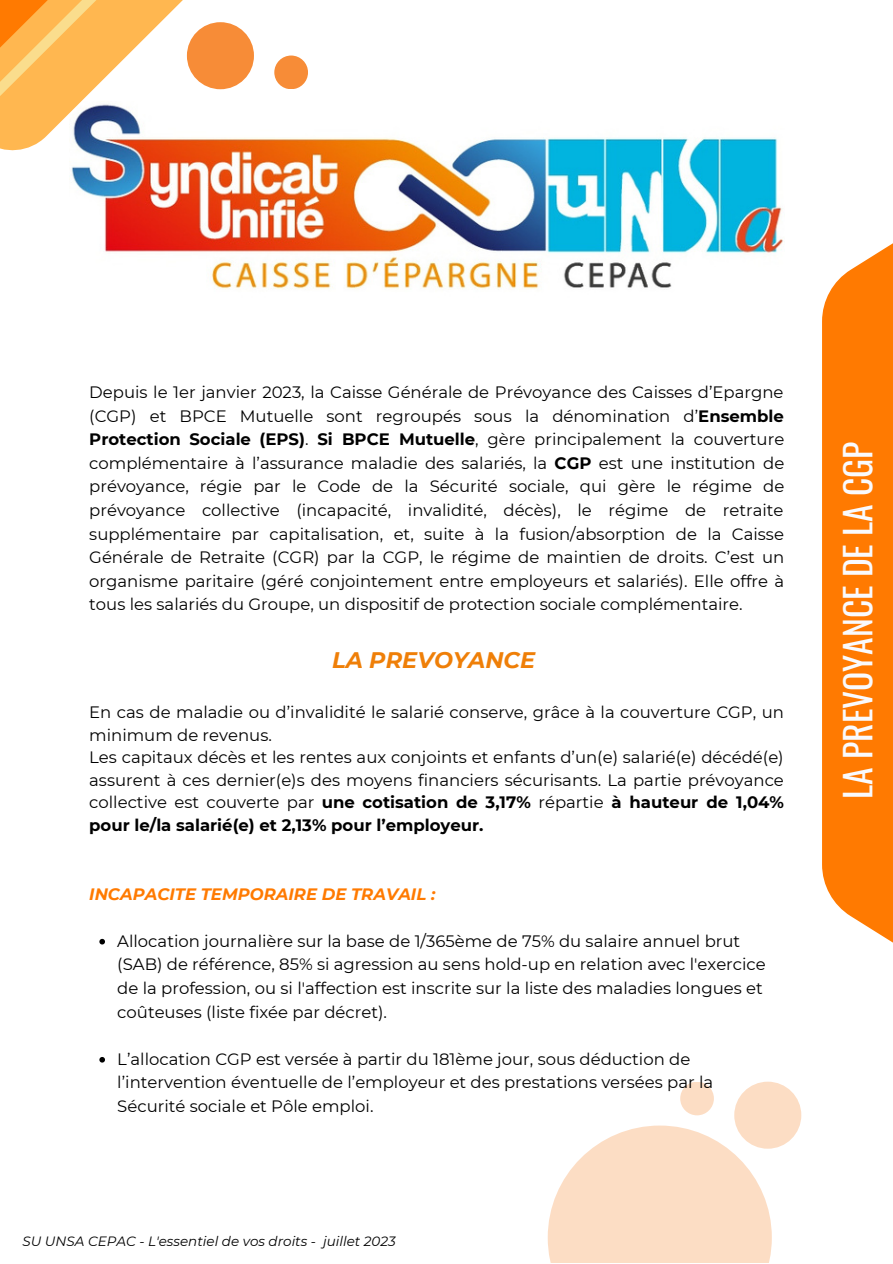
<style>
.page{position:relative;width:893px;height:1264px;background:#fff}
.page>*{position:absolute;margin:0;border:0;box-sizing:border-box;transform-origin:0 0}
.t1{font:35.55px "Oswald";color:#f9fafd}
.t2{font:italic 700 22.5px "Montserrat";color:#ef7f08}
.t3{font:16.5px/23.5px "Montserrat";color:#000}
.t4{font:italic 700 16.5px "Montserrat";color:#ff7a01}
.t5{font:italic 13.5px "Montserrat";color:#000}
.s1{font-weight:700}
</style>
<div class="page">
<img style="left:187px;top:137px;width:596px;height:153px">
<div style="left:822px;top:235px;width:70px;height:716px;background:#ff7a01"></div>
<svg style="left:0;top:0;width:187px;height:252px"></svg>
<svg style="left:547px;top:1125px;width:224px;height:137px;fill:#fcddc4"></svg>
<div style="left:734px;top:1081px;width:67px;height:67px;background:#fcddc4;border-radius:50%"></div>
<div style="left:680px;top:1081px;width:33px;height:34px;background:#fcddc4;border-radius:50%"></div>
<div style="left:187px;top:22px;width:67px;height:67px;background:#f78c37;border-radius:50%"></div>
<div style="left:274px;top:56px;width:34px;height:33px;background:#f78c37;border-radius:50%"></div>
<svg style="left:99px;top:938px;width:6px;height:6px"></svg>
<svg style="left:99px;top:1057px;width:6px;height:5px"></svg>
<p class="t3" style="left:89px;top:380px;width:696px;text-align:justify">Depuis le 1er janvier 2023, la Caisse Générale de Prévoyance des Caisses d’Epargne (CGP) et BPCE Mutuelle sont regroupés sous la dénomination d’<span class="s1">Ensemble Protection Sociale (EPS)</span>. <span class="s1">Si BPCE Mutuelle</span>, gère principalement la couverture complémentaire à l’assurance maladie des salariés, la <span class="s1">CGP</span> est une institution de prévoyance, régie par le Code de la Sécurité sociale, qui gère le régime de prévoyance collective (incapacité, invalidité, décès), le régime de retraite supplémentaire par capitalisation, et, suite à la fusion/absorption de la Caisse Générale de Retraite (CGR) par la CGP, le régime de maintien de droits. C’est un organisme paritaire (géré conjointement entre employeurs et salariés). Elle offre à tous les salariés du Groupe, un dispositif de protection sociale complémentaire.</p>
<p class="t2" style="left:332px;top:646px;width:204px">LA PREVOYANCE</p>
<p class="t3" style="left:89px;top:701px;width:696px;line-height:22.5px">En cas de maladie ou d’invalidité le salarié conserve, grâce à la couverture CGP, un minimum de revenus.</p>
<p class="t3" style="left:89px;top:746px;width:696px;line-height:22.5px;text-align:justify">Les capitaux décès et les rentes aux conjoints et enfants d’un(e) salarié(e) décédé(e) assurent à ces dernier(e)s des moyens financiers sécurisants. La partie prévoyance collective est couverte par <span class="s1">une cotisation de 3,17%</span> répartie <span class="s1">à hauteur de 1,04% pour le/la salarié(e) et 2,13% pour l’employeur.</span></p>
<p class="t4" style="left:89px;top:883px;width:347px">INCAPACITE TEMPORAIRE DE TRAVAIL :</p>
<p class="t3" style="left:117px;top:929px;width:650px">Allocation journalière sur la base de 1/365ème de 75% du salaire annuel brut (SAB) de référence, 85% si agression au sens hold-up en relation avec l'exercice de la profession, ou si l'affection est inscrite sur la liste des maladies longues et coûteuses (liste fixée par décret).</p>
<p class="t3" style="left:117px;top:1047px;width:597px">L’allocation CGP est versée à partir du 181ème jour, sous déduction de l’intervention éventuelle de l’employeur et des prestations versées par la<br>Sécurité sociale et Pôle emploi.</p>
<p class="t5" style="left:22px;top:1233px;width:375px">SU UNSA CEPAC - L'essentiel de vos droits - juillet 2023</p>
<p class="t1" style="left:830px;top:798px;width:358px;rotate:-90deg">LA PREVOYANCE DE LA CGP</p>
</div>
